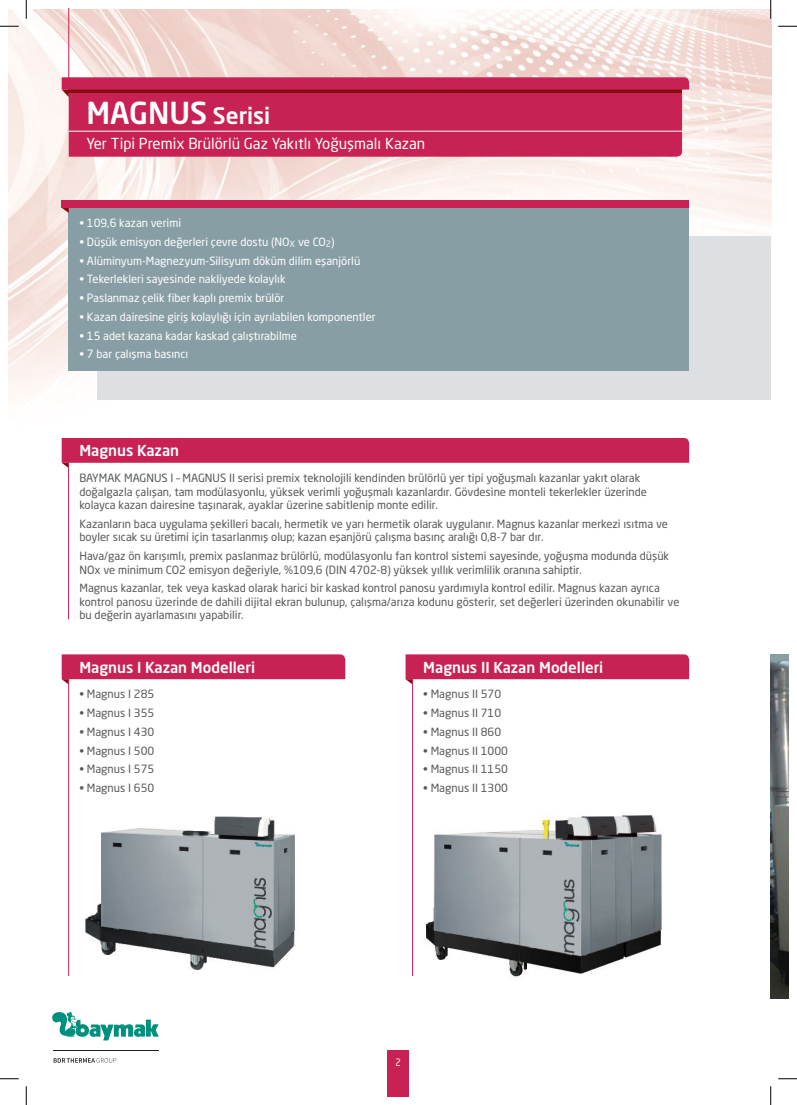
<style>
.page{position:relative;width:797px;height:1105px;background:#fff}
.page>*{position:absolute;margin:0;border:0;box-sizing:border-box;transform-origin:0 0}
.t1{font:500 30px "Neo Sans W1 G";color:#fff}
.t2{font:500 15px "Neo Sans W1 G";color:#fff}
.t3{font:15px "Neo Sans W1 G";color:#fff}
.t4{font:11.25px/13.5px "Neo Sans W1 G";color:#57585a}
.t5{font:11.25px "Neo Sans W1 G";color:#fff}
.t6{font:10px "Neo Sans W1 G";color:#fff;scale:.9 1}
.s1{font-size:22.5px}
</style>
<div class="page">
<img style="left:9px;top:9px;width:762px;height:1071px">
<svg style="left:52px;top:1012px;width:106px;height:28px"></svg>
<svg style="left:54px;top:1058px;width:62px;height:5px"></svg>
<hr style="left:53px;top:1050px;width:105px;height:1px;background:#231f20">
<div style="left:387px;top:1050px;width:22px;height:46px;background:#c72253"></div>
<div style="left:97px;top:236px;width:673px;height:163px;background:#dce0e3"></div>
<div style="left:69px;top:207px;width:620px;height:164px;background:#889ea5"></div>
<svg style="left:62px;top:201px;width:627px;height:12px"></svg>
<hr style="left:69px;top:9px;width:1px;height:83px;background:#c72253">
<div style="left:69px;top:97px;width:613px;height:60px;background:#c72253"></div>
<svg style="left:62px;top:77px;width:627px;height:20px;background:#bc224a"></svg>
<hr style="left:69px;top:131px;width:613px;height:1px;background:#fff">
<hr style="left:68px;top:452px;width:1px;height:167px;background:#c72253">
<svg style="left:62px;top:438px;width:627px;height:30px"></svg>
<svg style="left:405px;top:654px;width:284px;height:30px;background:#d04870"></svg>
<hr style="left:412px;top:674px;width:1px;height:302px;background:#c72253">
<svg style="left:62px;top:654px;width:283px;height:30px;background:#d04770"></svg>
<img style="left:423px;top:811px;width:244px;height:170px">
<img style="left:73px;top:807px;width:239px;height:178px">
<hr style="left:68px;top:674px;width:1px;height:302px;background:#c72253">
<div style="left:770px;top:654px;width:18px;height:7px;background:#889ea5"></div>
<img style="left:770px;top:661px;width:18px;height:337px">
<svg style="left:0;top:25px;width:19px;height:2px"></svg>
<svg style="left:778px;top:25px;width:19px;height:2px"></svg>
<svg style="left:0;top:1078px;width:19px;height:1px"></svg>
<svg style="left:778px;top:1078px;width:19px;height:1px"></svg>
<svg style="left:25px;top:0;width:2px;height:19px"></svg>
<svg style="left:25px;top:1086px;width:2px;height:19px"></svg>
<svg style="left:770px;top:0;width:1px;height:19px"></svg>
<svg style="left:770px;top:1086px;width:1px;height:19px"></svg>
<h1 class="t1" style="left:86px;top:94px;width:185px">MAGNUS <span class="s1">Serisi</span></h1>
<h2 class="t3" style="left:86px;top:134px;width:340px">Yer Tipi Premix Brülörlü Gaz Yakıtlı Yoğuşmalı Kazan</h2>
<p class="t5" style="left:79px;top:216px;width:103px">• 109,6 kazan verimi</p>
<p class="t5" style="left:79px;top:235px;width:257px">• Düşük emisyon değerleri çevre dostu (NO<sub>X</sub> ve CO<sub>2</sub>)</p>
<p class="t5" style="left:79px;top:254px;width:282px">• Alüminyum-Magnezyum-Silisyum döküm dilim eşanjörlü</p>
<p class="t5" style="left:79px;top:272px;width:208px">• Tekerlekleri sayesinde nakliyede kolaylık</p>
<p class="t5" style="left:79px;top:291px;width:206px">• Paslanmaz çelik fiber kaplı premix brülör</p>
<p class="t5" style="left:79px;top:310px;width:298px">• Kazan dairesine giriş kolaylığı için ayrılabilen komponentler</p>
<p class="t5" style="left:79px;top:329px;width:219px">• 15 adet kazana kadar kaskad çalıştırabilme</p>
<p class="t5" style="left:79px;top:347px;width:110px">• 7 bar çalışma basıncı</p>
<h2 class="t2" style="left:79px;top:441px;width:101px">Magnus Kazan</h2>
<p class="t4" style="left:79px;top:471px;width:569px">BAYMAK MAGNUS I – MAGNUS II serisi premix teknolojili kendinden brülörlü yer tipi yoğuşmalı kazanlar yakıt olarak doğalgazla çalışan, tam modülasyonlu, yüksek verimli yoğuşmalı kazanlardır. Gövdesine monteli tekerlekler üzerinde kolayca kazan dairesine taşınarak, ayaklar üzerine sabitlenip monte edilir.</p>
<p class="t4" style="left:79px;top:517px;width:590px">Kazanların baca uygulama şekilleri bacalı, hermetik ve yarı hermetik olarak uygulanır. Magnus kazanlar merkezi ısıtma ve boyler sıcak su üretimi için tasarlanmış olup; kazan eşanjörü çalışma basınç aralığı 0,8-7 bar dır.</p>
<p class="t4" style="left:79px;top:549px;width:591px">Hava/gaz ön karışımlı, premix paslanmaz brülörlü, modülasyonlu fan kontrol sistemi sayesinde, yoğuşma modunda düşük<br>NOx ve minimum CO2 emisyon değeriyle, %109,6 (DIN 4702-8) yüksek yıllık verimlilik oranına sahiptir.</p>
<p class="t4" style="left:79px;top:581px;width:601px">Magnus kazanlar, tek veya kaskad olarak harici bir kaskad kontrol panosu yardımıyla kontrol edilir. Magnus kazan ayrıca kontrol panosu üzerinde de dahili dijital ekran bulunup, çalışma/arıza kodunu gösterir, set değerleri üzerinden okunabilir ve bu değerin ayarlamasını yapabilir.</p>
<h2 class="t2" style="left:79px;top:657px;width:177px">Magnus I Kazan Modelleri</h2>
<h2 class="t2" style="left:423px;top:657px;width:181px">Magnus II Kazan Modelleri</h2>
<p class="t4" style="left:79px;top:687px;width:76px">• Magnus I 285</p>
<p class="t4" style="left:79px;top:706px;width:76px">• Magnus I 355</p>
<p class="t4" style="left:79px;top:725px;width:76px">• Magnus I 430</p>
<p class="t4" style="left:79px;top:744px;width:76px">• Magnus I 500</p>
<p class="t4" style="left:79px;top:762px;width:76px">• Magnus I 575</p>
<p class="t4" style="left:79px;top:781px;width:76px">• Magnus I 650</p>
<p class="t4" style="left:423px;top:687px;width:79px">• Magnus II 570</p>
<p class="t4" style="left:423px;top:706px;width:79px">• Magnus II 710</p>
<p class="t4" style="left:423px;top:725px;width:79px">• Magnus II 860</p>
<p class="t4" style="left:423px;top:744px;width:86px">• Magnus II 1000</p>
<p class="t4" style="left:423px;top:762px;width:86px">• Magnus II 1150</p>
<p class="t4" style="left:423px;top:781px;width:86px">• Magnus II 1300</p>
<p class="t6" style="left:395px;top:1056px;width:8px">2</p>
</div>
